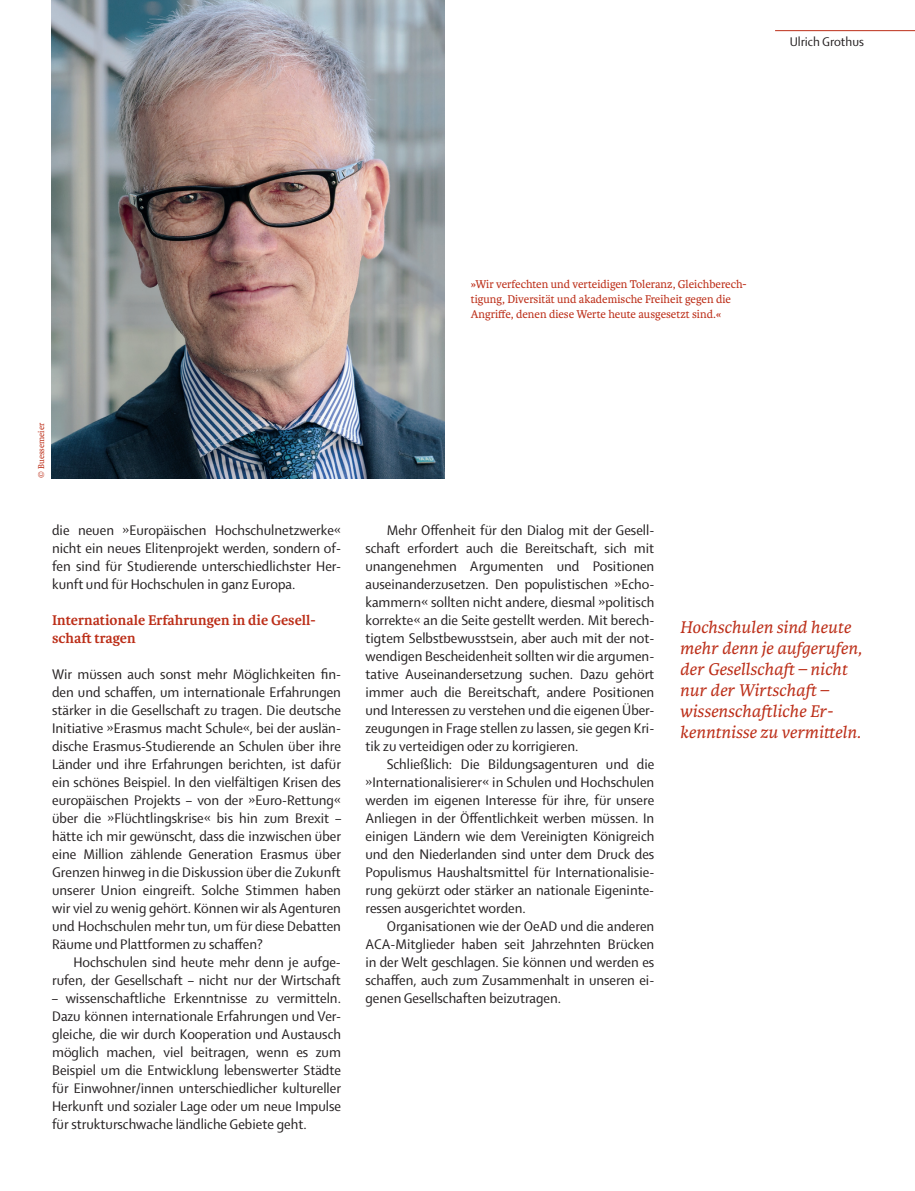
<style>
.page{position:relative;width:915px;height:1191px;background:#fff}
.page>*{position:absolute;margin:0;border:0;box-sizing:border-box;transform-origin:0 0}
.t1{font:italic 18px/21px "Karmina";color:#bc2e18}
.t2{font:15px/18px "Shaker 2";color:#231f20;text-align:justify}
.t3{font:700 15px/18px "Karmina";color:#bc2e18}
.t4{font:13.5px "Shaker 2";color:#231f20}
.t5{font:12px/15px "Karmina";color:#bc2e18}
.t6{font:9px "Karmina";color:#bc2e18}
</style>
<div class="page">
<hr style="left:774px;top:30px;width:140px;height:1px;background:#bc2e18">
<img style="left:51px;top:0;width:393px;height:478px">
<p class="t4" style="left:789px;top:33px;width:76px">Ulrich Grothus</p>
<p class="t5" style="left:470px;top:276px;width:277px">»Wir verfechten und verteidigen Toleranz, Gleichberech&shy;tigung, Diversität und akademische Freiheit gegen die<br>Angriffe, denen diese Werte heute ausgesetzt sind.«</p>
<p class="t6" style="left:36px;top:477px;width:56px;rotate:-90deg">© Buessemeier</p>
<p class="t2" style="left:52px;top:520px;width:290px">die neuen »Europäischen Hochschulnetzwerke« nicht ein neues Elitenprojekt werden, sondern of&shy;fen sind für Studierende unterschiedlichster Her&shy;kunft und für Hochschulen in ganz Europa.</p>
<p class="t3" style="left:52px;top:611px;width:265px">Internationale Erfahrungen in die Gesell&shy;schaft tragen</p>
<p class="t2" style="left:52px;top:664px;width:290px">Wir müssen auch sonst mehr Möglichkeiten fin&shy;den und schaffen, um internationale Erfahrungen stärker in die Gesellschaft zu tragen. Die deutsche Initiative »Erasmus macht Schule«, bei der auslän&shy;dische Erasmus-Studierende an Schulen über ihre Länder und ihre Erfahrungen berichten, ist dafür ein schönes Beispiel. In den vielfältigen Krisen des europäischen Projekts – von der »Euro-Rettung« über die »Flüchtlingskrise« bis hin zum Brexit – hätte ich mir gewünscht, dass die inzwischen über eine Million zählende Generation Erasmus über Grenzen hinweg in die Diskussion über die Zukunft unserer Union eingreift. Solche Stimmen haben wir viel zu wenig gehört. Können wir als Agenturen und Hochschulen mehr tun, um für diese Debatten Räume und Plattformen zu schaffen?</p>
<p class="t2" style="left:52px;top:952px;width:290px;text-align:right">Hochschulen sind heute mehr denn je aufge&shy;rufen, der Gesellschaft – nicht nur der Wirtschaft</p>
<p class="t2" style="left:52px;top:988px;width:290px">– wissenschaftliche Erkenntnisse zu vermitteln.<br>Dazu können internationale Erfahrungen und Ver&shy;gleiche, die wir durch Kooperation und Austausch möglich machen, viel beitragen, wenn es zum Beispiel um die Entwicklung lebenswerter Städte für Einwohner/innen unterschiedlicher kultureller Herkunft und sozialer Lage oder um neue Impulse für strukturschwache ländliche Gebiete geht.</p>
<p class="t2" style="left:365px;top:520px;width:290px;text-indent:21px">Mehr Offenheit für den Dialog mit der Gesell&shy;schaft erfordert auch die Bereitschaft, sich mit unangenehmen Argumenten und Positionen auseinanderzusetzen. Den populistischen »Echo&shy;kammern« sollten nicht andere, diesmal »politisch korrekte« an die Seite gestellt werden. Mit berech&shy;tigtem Selbstbewusstsein, aber auch mit der not&shy;wendigen Bescheidenheit sollten wir die argumen&shy;tative Auseinandersetzung suchen. Dazu gehört immer auch die Bereitschaft, andere Positionen und Interessen zu verstehen und die eigenen Über&shy;zeugungen in Frage stellen zu lassen, sie gegen Kri&shy;tik zu verteidigen oder zu korrigieren.</p>
<p class="t2" style="left:365px;top:754px;width:290px;text-indent:21px">Schließlich: Die Bildungsagenturen und die »Internationalisierer« in Schulen und Hochschulen werden im eigenen Interesse für ihre, für unsere Anliegen in der Öffentlichkeit werben müssen. In einigen Ländern wie dem Vereinigten Königreich und den Niederlanden sind unter dem Druck des Populismus Haushaltsmittel für Internationalisie&shy;rung gekürzt oder stärker an nationale Eigeninte&shy;ressen ausgerichtet worden.</p>
<p class="t2" style="left:365px;top:916px;width:290px;text-indent:21px">Organisationen wie der OeAD und die anderen ACA-Mitglieder haben seit Jahrzehnten Brücken in der Welt geschlagen. Sie können und werden es schaffen, auch zum Zusammenhalt in unseren ei&shy;genen Gesellschaften beizutragen.</p>
<p class="t1" style="left:679px;top:617px;width:183px">Hochschulen sind heute mehr denn je aufgerufen, der Gesellschaft – nicht nur der Wirtschaft – wissenschaftliche Er&shy;kenntnisse zu vermitteln.</p>
</div>
